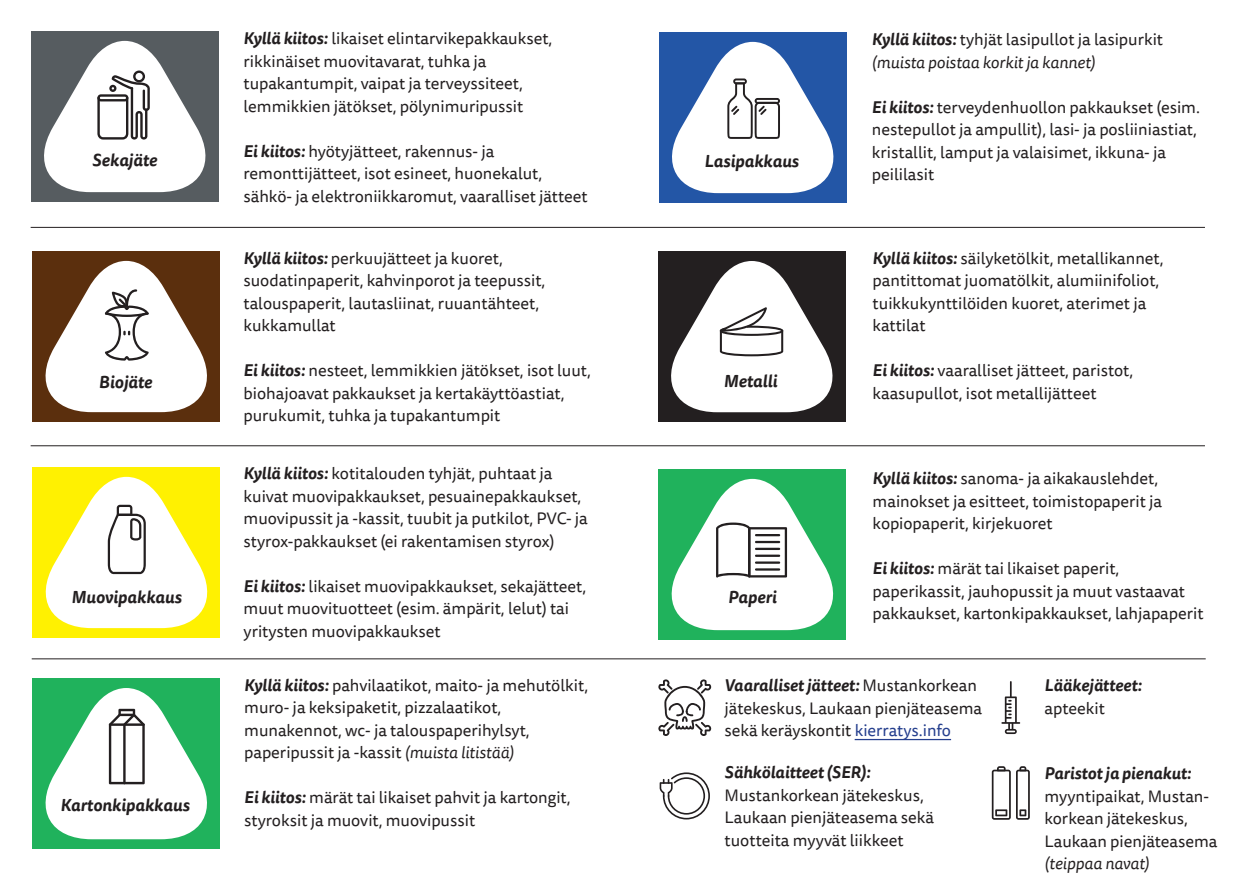
<style>
.page{position:relative;width:1259px;height:893px;background:#fff}
.page>*{position:absolute;margin:0;border:0;box-sizing:border-box;transform-origin:0 0}
.Otsikot__KLO{font:italic 700 16.95px "Tisa Sans Pro";color:#231f20}
.leipis__KLO{font:16.5px/22.5px "Tisa Sans Pro";color:#231f20}
.leipis__KLO-2{font:italic 16.5px/22.5px "Tisa Sans Pro";color:#231f20}
.leipis__KLO-3{font:italic 700 16.5px "Tisa Sans Pro";color:#231f20}
.s1{font-weight:700;font-style:italic}
.s2{font-weight:700}
.s3{font-style:normal}
.s4{font-style:italic}
.s5{color:#253f8e}
</style>
<div class="page">
<hr style="left:32px;top:658px;width:1173px;height:1px;background:#231f20">
<hr style="left:31px;top:445px;width:1174px;height:1px;background:#231f20">
<hr style="left:31px;top:227px;width:1174px;height:1px;background:#231f20">
<div style="left:33px;top:467px;width:187px;height:170px;background:#fff101"></div>
<svg style="left:45px;top:477px;width:163px;height:151px"></svg>
<div style="left:33px;top:251px;width:187px;height:171px;background:#5b2f0d"></div>
<svg style="left:45px;top:261px;width:162px;height:151px"></svg>
<div style="left:31px;top:31px;width:187px;height:171px;background:#565c60"></div>
<svg style="left:44px;top:41px;width:162px;height:151px"></svg>
<div style="left:33px;top:679px;width:187px;height:170px;background:#20b25c"></div>
<svg style="left:45px;top:688px;width:162px;height:151px"></svg>
<div style="left:659px;top:32px;width:187px;height:171px;background:#2356a6"></div>
<svg style="left:672px;top:42px;width:162px;height:151px"></svg>
<div style="left:658px;top:252px;width:187px;height:170px;background:#231f20"></div>
<svg style="left:671px;top:261px;width:162px;height:151px"></svg>
<div style="left:659px;top:469px;width:187px;height:171px;background:#20b25c"></div>
<svg style="left:671px;top:479px;width:163px;height:151px"></svg>
<hr style="left:755px;top:534px;width:25px;height:2px;background:#231f20">
<hr style="left:755px;top:541px;width:25px;height:2px;background:#231f20">
<hr style="left:755px;top:548px;width:25px;height:2px;background:#231f20">
<hr style="left:755px;top:555px;width:25px;height:2px;background:#231f20">
<hr style="left:755px;top:561px;width:25px;height:3px;background:#231f20">
<hr style="left:755px;top:568px;width:25px;height:3px;background:#231f20">
<svg style="left:659px;top:772px;width:51px;height:47px"></svg>
<hr style="left:854px;top:739px;width:97px;height:1px;background:#253f8e">
<svg style="left:658px;top:679px;width:54px;height:57px"></svg>
<svg style="left:1001px;top:681px;width:19px;height:53px"></svg>
<svg style="left:991px;top:766px;width:19px;height:54px"></svg>
<svg style="left:1016px;top:766px;width:13px;height:54px"></svg>
<p class="Otsikot__KLO" style="left:92px;top:147px;width:66px">Sekajäte</p>
<p class="leipis__KLO" style="left:243px;top:27px;width:310px"><span class="s1">Kyllä kiitos:</span> likaiset elintarvikepakkaukset, rikkinäiset muovitavarat, tuhka ja tupakantumpit, vaipat ja terveyssiteet, lemmikkien jätökset, pölynimuripussit</p>
<p class="leipis__KLO" style="left:243px;top:140px;width:346px"><span class="s1">Ei kiitos:</span> hyötyjätteet, rakennus- ja remonttijätteet, isot esineet, huonekalut, sähkö- ja elektroniikkaromut, vaaralliset jätteet</p>
<p class="Otsikot__KLO" style="left:704px;top:148px;width:96px">Lasipakkaus</p>
<p class="leipis__KLO-2" style="left:872px;top:29px;width:293px"><span class="s2">Kyllä kiitos:</span> <span class="s3">tyhjät lasipullot ja lasipurkit </span>(muista poistaa korkit ja kannet)</p>
<p class="leipis__KLO" style="left:872px;top:96px;width:330px"><span class="s1">Ei kiitos:</span> terveydenhuollon pakkaukset (esim. nestepullot ja ampullit), lasi- ja posliiniastiat, kristallit, lamput ja valaisimet, ikkuna- ja peililasit</p>
<p class="Otsikot__KLO" style="left:99px;top:370px;width:55px">Biojäte</p>
<p class="leipis__KLO" style="left:243px;top:247px;width:303px"><span class="s1">Kyllä kiitos:</span> perkuujätteet ja kuoret, suodatinpaperit, kahvinporot ja teepussit, talouspaperit, lautasliinat, ruuantähteet, kukkamullat</p>
<p class="leipis__KLO" style="left:243px;top:359px;width:349px"><span class="s1">Ei kiitos:</span> nesteet, lemmikkien jätökset, isot luut, biohajoavat pakkaukset ja kertakäyttöastiat, purukumit, tuhka ja tupakantumpit</p>
<p class="Otsikot__KLO" style="left:724px;top:369px;width:55px">Metalli</p>
<p class="leipis__KLO" style="left:872px;top:247px;width:292px"><span class="s1">Kyllä kiitos:</span> säilyketölkit, metallikannet, pantittomat juomatölkit, alumiinifoliot, tuikkukynttilöiden kuoret, aterimet ja kattilat</p>
<p class="leipis__KLO" style="left:872px;top:360px;width:262px"><span class="s1">Ei kiitos:</span> vaaralliset jätteet, paristot, kaasupullot, isot metallijätteet</p>
<p class="Otsikot__KLO" style="left:72px;top:584px;width:111px">Muovipakkaus</p>
<p class="leipis__KLO" style="left:244px;top:463px;width:346px"><span class="s1">Kyllä kiitos:</span> kotitalouden tyhjät, puhtaat ja kuivat muovipakkaukset, pesuainepakkaukset, muovipussit ja -kassit, tuubit ja putkilot, PVC- ja styrox-pakkaukset (ei rakentamisen styrox)</p>
<p class="leipis__KLO" style="left:244px;top:575px;width:344px"><span class="s1">Ei kiitos:</span> likaiset muovipakkaukset, sekajätteet, muut muovituotteet (esim. ämpärit, lelut) tai yritysten muovipakkaukset</p>
<p class="Otsikot__KLO" style="left:728px;top:584px;width:50px">Paperi</p>
<p class="leipis__KLO" style="left:872px;top:468px;width:291px"><span class="s1">Kyllä kiitos:</span> sanoma- ja aikakauslehdet, mainokset ja esitteet, toimistopaperit ja kopiopaperit, kirjekuoret</p>
<p class="leipis__KLO" style="left:872px;top:558px;width:332px"><span class="s1">Ei kiitos:</span> märät tai likaiset paperit, paperikassit, jauhopussit ja muut vastaavat pakkaukset, kartonkipakkaukset, lahjapaperit</p>
<p class="Otsikot__KLO" style="left:61px;top:792px;width:130px">Kartonkipakkaus</p>
<p class="leipis__KLO" style="left:244px;top:674px;width:345px"><span class="s1">Kyllä kiitos:</span> pahvilaatikot, maito- ja mehutölkit, muro- ja keksipaketit, pizzalaatikot, munakennot, wc- ja talouspaperihylsyt, paperipussit ja -kassit <span class="s4">(muista litistää)</span></p>
<p class="leipis__KLO" style="left:244px;top:787px;width:328px"><span class="s1">Ei kiitos:</span> märät tai likaiset pahvit ja kartongit, styroksit ja muovit, muovipussit</p>
<p class="leipis__KLO" style="left:724px;top:675px;width:259px"><span class="s1">Vaaralliset jätteet:</span> Mustankorkean jätekeskus, Laukaan pienjäteasema sekä keräyskontit <span class="s5">kierratys.info</span></p>
<p class="leipis__KLO-3" style="left:1044px;top:673px;width:99px">Lääkejätteet:</p>
<p class="leipis__KLO" style="left:1044px;top:697px;width:62px">apteekit</p>
<p class="leipis__KLO" style="left:724px;top:762px;width:211px"><span class="s1">Sähkölaitteet (SER):<br></span>Mustankorkean jätekeskus,<br>Laukaan pienjäteasema sekä tuotteita myyvät liikkeet</p>
<p class="leipis__KLO" style="left:1044px;top:763px;width:175px"><span class="s1">Paristot ja pienakut: </span>myyntipaikat, Mustan&shy;korkean jätekeskus,<br>Laukaan pienjäteasema <span class="s4">(teippaa navat)</span></p>
</div>
